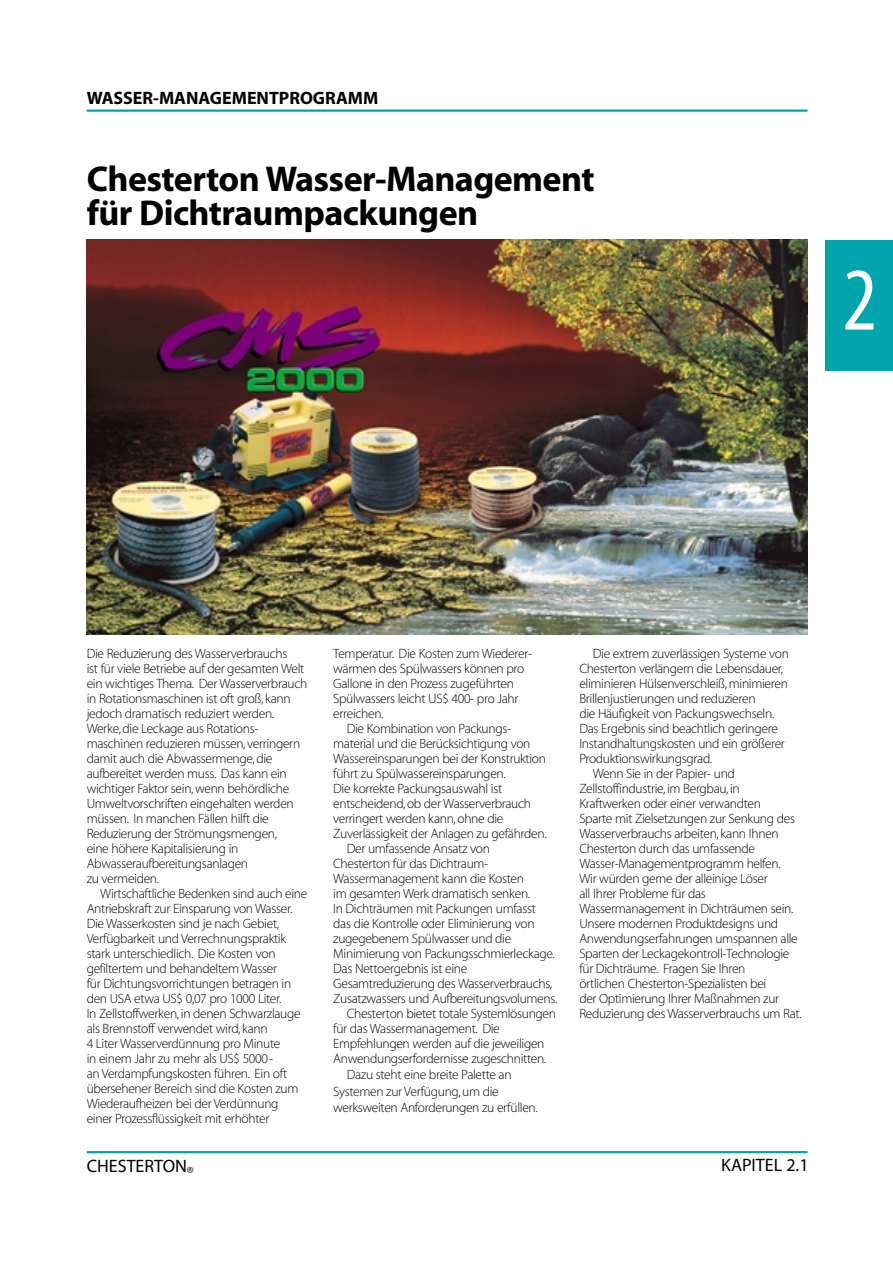
<style>
.page{position:relative;width:893px;height:1263px;background:#fff}
.page>*{position:absolute;margin:0;border:0;box-sizing:border-box;transform-origin:0 0}
.t1{font:90px "Myriad MM 400 300";color:#fff}
.t2{font:36px/34.5px "Myriad MM 700 600";letter-spacing:-.015em;color:#000}
.t3{font:18px "Myriad MM 700 600";color:#000}
.t4{font:18px "Myriad MM 400 600";color:#000}
.t5{font:13.5px/15px "Myriad MM 215 600";letter-spacing:-.025em;color:#000}
</style>
<div class="page">
<div style="left:825px;top:240px;width:67px;height:130px;background:#00a4ad"></div>
<hr style="left:87px;top:110px;width:720px;height:2px;background:#00a4ad">
<hr style="left:87px;top:1151px;width:720px;height:2px;background:#00a4ad">
<img style="left:87px;top:240px;width:720px;height:394px">
<h3 class="t3" style="left:87px;top:91px;width:293px">WASSER-MANAGEMENTPROGRAMM</h3>
<h2 class="t2" style="left:87px;top:165px;width:509px">Chesterton Wasser-Management für Dichtraumpackungen</h2>
<h1 class="t1" style="left:842px;top:266px;width:36px">2</h1>
<p class="t5" style="left:87px;top:647px;width:222px">Die Reduzierung des Wasserverbrauchs<br>ist für viele Betriebe auf der gesamten Welt ein wichtiges Thema. Der Wasserverbrauch in Rotationsmaschinen ist oft groß, kann jedoch dramatisch reduziert werden.<br>Werke, die Leckage aus Rotations&shy;maschinen reduzieren müssen, verringern damit auch die Abwassermenge, die aufbereitet werden muss. Das kann ein wichtiger Faktor sein, wenn behördliche Umweltvorschriften eingehalten werden müssen. In manchen Fällen hilft die Reduzierung der Strömungsmengen,<br>eine höhere Kapitalisierung in Abwasseraufbereitungsanlagen<br>zu vermeiden.</p>
<p class="t5" style="left:87px;top:887px;width:222px;text-indent:14px">Wirtschaftliche Bedenken sind auch eine Antriebskraft zur Einsparung von Wasser.<br>Die Wasserkosten sind je nach Gebiet, Verfügbarkeit und Verrechnungspraktik stark unterschiedlich. Die Kosten von gefiltertem und behandeltem Wasser<br>für Dichtungsvorrichtungen betragen in den USA etwa US$ 0,07 pro 1000 Liter.<br>In Zellstoffwerken, in denen Schwarzlauge als Brennstoff verwendet wird, kann<br>4 Liter Wasserverdünnung pro Minute<br>in einem Jahr zu mehr als US$ 5000-<br>an Verdampfungskosten führen. Ein oft übersehener Bereich sind die Kosten zum Wiederaufheizen bei der Verdünnung einer Prozessflüssigkeit mit erhöhter</p>
<p class="t5" style="left:333px;top:647px;width:200px">Temperatur. Die Kosten zum Wiederer-</p>
<p class="t5" style="left:333px;top:662px;width:193px">wärmen des Spülwassers können pro</p>
<p class="t5" style="left:333px;top:677px;width:182px">Gallone in den Prozess zugeführten</p>
<p class="t5" style="left:333px;top:692px;width:187px">Spülwassers leicht US$ 400- pro Jahr</p>
<p class="t5" style="left:333px;top:707px;width:52px">erreichen.</p>
<p class="t5" style="left:347px;top:722px;width:166px">Die Kombination von Packungs-</p>
<p class="t5" style="left:333px;top:737px;width:199px">material und die Berücksichtigung von</p>
<p class="t5" style="left:333px;top:752px;width:214px">Wassereinsparungen bei der Konstruktion</p>
<p class="t5" style="left:333px;top:767px;width:174px">führt zu Spülwassereinsparungen.</p>
<p class="t5" style="left:333px;top:782px;width:170px">Die korrekte Packungsauswahl ist</p>
<p class="t5" style="left:333px;top:797px;width:199px">entscheidend, ob der Wasserverbrauch</p>
<p class="t5" style="left:333px;top:812px;width:172px">verringert werden kann, ohne die</p>
<p class="t5" style="left:333px;top:827px;width:215px">Zuverlässigkeit der Anlagen zu gefährden.</p>
<p class="t5" style="left:347px;top:842px;width:145px">Der umfassende Ansatz von</p>
<p class="t5" style="left:333px;top:857px;width:156px">Chesterton für das Dichtraum-</p>
<p class="t5" style="left:333px;top:872px;width:192px">Wassermanagement kann die Kosten</p>
<p class="t5" style="left:333px;top:887px;width:198px">im gesamten Werk dramatisch senken.</p>
<p class="t5" style="left:333px;top:902px;width:204px">In Dichträumen mit Packungen umfasst</p>
<p class="t5" style="left:333px;top:917px;width:203px">das die Kontrolle oder Eliminierung von</p>
<p class="t5" style="left:333px;top:932px;width:180px">zugegebenem Spülwasser und die</p>
<p class="t5" style="left:333px;top:947px;width:223px">Minimierung von Packungsschmierleckage.</p>
<p class="t5" style="left:333px;top:962px;width:135px">Das Nettoergebnis ist eine</p>
<p class="t5" style="left:333px;top:977px;width:220px">Gesamtreduzierung des Wasserverbrauchs,</p>
<p class="t5" style="left:333px;top:992px;width:226px">Zusatzwassers und Aufbereitungsvolumens.</p>
<p class="t5" style="left:347px;top:1007px;width:211px">Chesterton bietet totale Systemlösungen</p>
<p class="t5" style="left:333px;top:1022px;width:168px">für das Wassermanagement. Die</p>
<p class="t5" style="left:333px;top:1037px;width:213px">Empfehlungen werden auf die jeweiligen</p>
<p class="t5" style="left:333px;top:1052px;width:214px">Anwendungserfordernisse zugeschnitten.</p>
<p class="t5" style="left:333px;top:1068px;width:206px;line-height:16.5px;text-indent:14px">Dazu steht eine breite Palette an<br>Systemen zur Verfügung, um die werksweiten Anforderungen zu erfüllen.</p>
<p class="t5" style="left:593px;top:647px;width:197px">Die extrem zuverlässigen Systeme von</p>
<p class="t5" style="left:579px;top:662px;width:205px">Chesterton verlängern die Lebensdauer,</p>
<p class="t5" style="left:579px;top:677px;width:210px">eliminieren Hülsenverschleiß, minimieren</p>
<p class="t5" style="left:579px;top:692px;width:178px">Brillenjustierungen und reduzieren</p>
<p class="t5" style="left:579px;top:707px;width:196px">die Häufigkeit von Packungswechseln.</p>
<p class="t5" style="left:579px;top:722px;width:200px">Das Ergebnis sind beachtlich geringere</p>
<p class="t5" style="left:579px;top:737px;width:207px">Instandhaltungskosten und ein größerer</p>
<p class="t5" style="left:579px;top:752px;width:134px">Produktionswirkungsgrad.</p>
<p class="t5" style="left:593px;top:767px;width:144px">Wenn Sie in der Papier- und</p>
<p class="t5" style="left:579px;top:782px;width:162px">Zellstoffindustrie, im Bergbau, in</p>
<p class="t5" style="left:579px;top:797px;width:183px">Kraftwerken oder einer verwandten</p>
<p class="t5" style="left:579px;top:812px;width:217px">Sparte mit Zielsetzungen zur Senkung des</p>
<p class="t5" style="left:579px;top:827px;width:201px">Wasserverbrauchs arbeiten, kann Ihnen</p>
<p class="t5" style="left:579px;top:842px;width:177px">Chesterton durch das umfassende</p>
<p class="t5" style="left:579px;top:857px;width:203px">Wasser-Managementprogramm helfen.</p>
<p class="t5" style="left:579px;top:872px;width:190px">Wir würden gerne der alleinige Löser</p>
<p class="t5" style="left:579px;top:887px;width:128px">all Ihrer Probleme für das</p>
<p class="t5" style="left:579px;top:902px;width:215px">Wassermanagement in Dichträumen sein.</p>
<p class="t5" style="left:579px;top:917px;width:200px">Unsere modernen Produktdesigns und</p>
<p class="t5" style="left:579px;top:932px;width:220px">Anwendungserfahrungen umspannen alle</p>
<p class="t5" style="left:579px;top:947px;width:211px">Sparten der Leckagekontroll-Technologie</p>
<p class="t5" style="left:579px;top:962px;width:168px">für Dichträume. Fragen Sie Ihren</p>
<p class="t5" style="left:579px;top:977px;width:188px">örtlichen Chesterton-Spezialisten bei</p>
<p class="t5" style="left:579px;top:992px;width:201px">der Optimierung Ihrer Maßnahmen zur</p>
<p class="t5" style="left:579px;top:1007px;width:224px">Reduzierung des Wasserverbrauchs um Rat.</p>
<h3 class="t4" style="left:87px;top:1159px;width:109px">CHESTERTON<sub>®</sub></h3>
<h3 class="t4" style="left:721px;top:1158px;width:89px">KAPITEL 2.1</h3>
</div>
